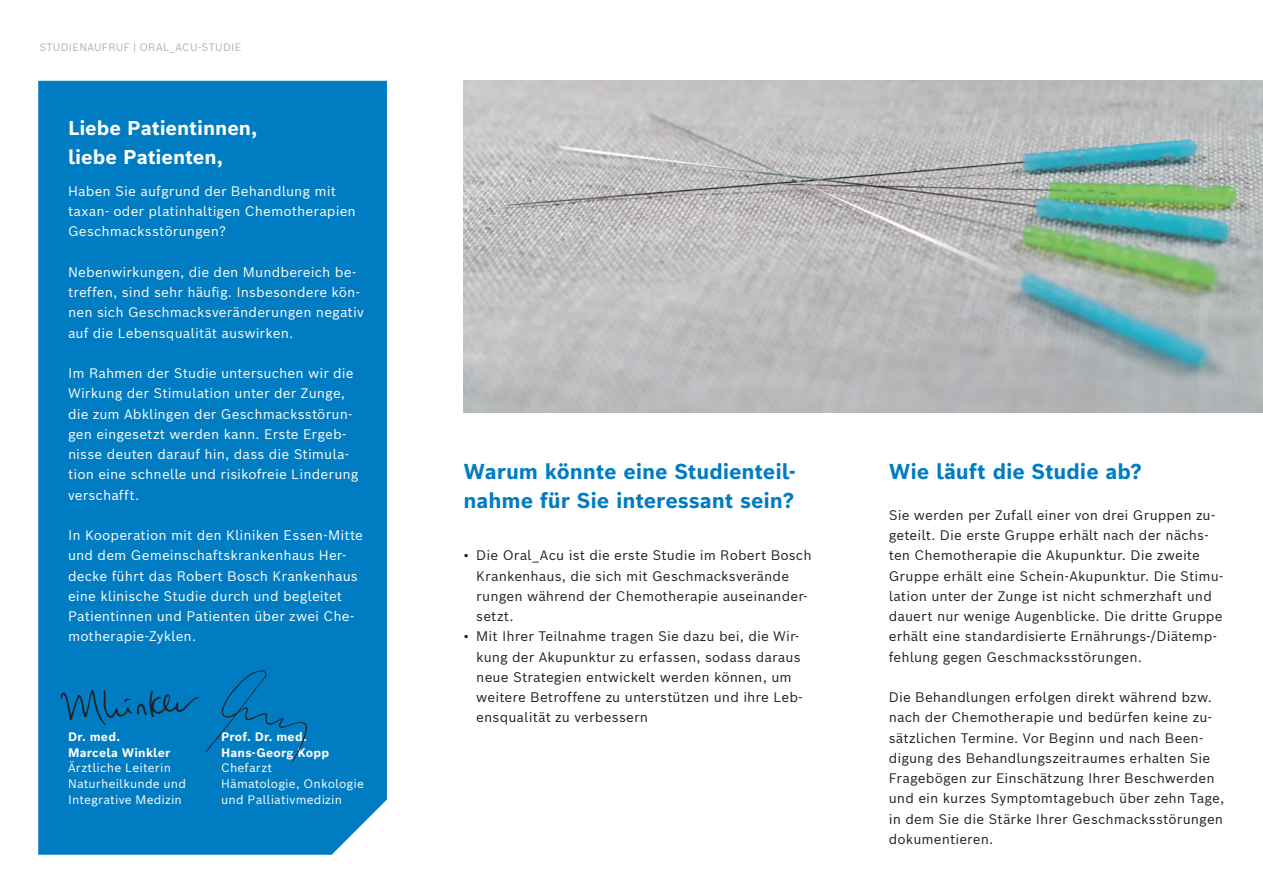
<style>
.page{position:relative;width:1263px;height:893px;background:#fff}
.page>*{position:absolute;margin:0;border:0;box-sizing:border-box;transform-origin:0 0}
.t1{font:700 21px/28.5px "Bosch Sans";letter-spacing:-.005em;color:#007cc2}
.t2{font:700 19.5px/28.5px "Bosch Sans";color:#fff}
.t3{font:13.5px/20.2px "Bosch Sans";letter-spacing:.005em;color:#231f20}
.t4{font:13.5px/20.2px "Bosch Sans";letter-spacing:.005em;color:#fff}
.t5{font:12px/15.8px "Bosch Sans";letter-spacing:.01em;color:#fff}
.t6{font:700 12px/15.8px "Bosch Sans";letter-spacing:.015em;color:#fff}
.t7{font:10.5px "Bosch Sans";letter-spacing:.025em;color:#a3b1bf}
</style>
<div class="page">
<img style="left:463px;top:81px;width:800px;height:331px">
<div style="left:38px;top:81px;width:349px;height:774px;background:#007cc2"></div>
<img style="left:60px;top:689px;width:144px;height:38px">
<div style="left:204px;top:668px;width:106px;height:97px;background:#007cc2"></div>
<p class="t7" style="left:39px;top:38px;width:204px">STUDIENAUFRUF | ORAL_ACU-STUDIE</p>
<h2 class="t2" style="left:68px;top:112px;width:191px">Liebe Patientinnen, liebe Patienten,</h2>
<p class="t4" style="left:68px;top:180px;width:289px">Haben Sie aufgrund der Behandlung mit taxan- oder platinhaltigen Chemotherapien<br>Geschmacksstörungen?</p>
<p class="t4" style="left:68px;top:261px;width:297px">Nebenwirkungen, die den Mundbereich be&shy;treffen, sind sehr häufig. Insbesondere kön&shy;nen sich Geschmacksveränderungen negativ auf die Lebensqualität auswirken.</p>
<p class="t4" style="left:68px;top:362px;width:292px">Im Rahmen der Studie untersuchen wir die Wirkung der Stimulation unter der Zunge, die zum Abklingen der Geschmacksstörun&shy;gen eingesetzt werden kann. Erste Ergeb&shy;nisse deuten darauf hin, dass die Stimula&shy;tion eine schnelle und risikofreie Linderung verschafft.</p>
<p class="t4" style="left:68px;top:524px;width:296px">In Kooperation mit den Kliniken Essen-Mitte und dem Gemeinschaftskrankenhaus Her&shy;decke führt das Robert Bosch Krankenhaus eine klinische Studie durch und begleitet Patientinnen und Patienten über zwei Che&shy;motherapie-Zyklen.</p>
<p class="t6" style="left:68px;top:728px;width:104px">Dr. med.<br>Marcela Winkler</p>
<p class="t5" style="left:68px;top:759px;width:120px">Ärztliche Leiterin<br>Naturheilkunde und<br>Integrative Medizin</p>
<p class="t6" style="left:221px;top:728px;width:109px">Prof. Dr. med.<br>Hans-Georg Kopp</p>
<p class="t5" style="left:221px;top:759px;width:144px">Chefarzt<br>Hämatologie, Onkologie und Palliativmedizin</p>
<h1 class="t1" style="left:463px;top:455px;width:333px">Warum könnte eine Studienteil&shy;nahme für Sie interessant sein?</h1>
<p class="t3" style="left:476px;top:544px;width:337px;text-indent:-13px">• Die Oral_Acu ist die erste Studie im Robert Bosch Krankenhaus, die sich mit Geschmacksverände rungen während der Chemotherapie auseinander&shy;setzt.</p>
<p class="t3" style="left:476px;top:625px;width:328px;text-indent:-13px">• Mit Ihrer Teilnahme tragen Sie dazu bei, die Wir&shy;kung der Akupunktur zu erfassen, sodass daraus neue Strategien entwickelt werden können, um weitere Betroffene zu unterstützen und ihre Leb&shy;ensqualität zu verbessern</p>
<h1 class="t1" style="left:889px;top:455px;width:255px">Wie läuft die Studie ab?</h1>
<p class="t3" style="left:889px;top:504px;width:336px">Sie werden per Zufall einer von drei Gruppen zu&shy;geteilt. Die erste Gruppe erhält nach der nächs&shy;ten Chemotherapie die Akupunktur. Die zweite Gruppe erhält eine Schein-Akupunktur. Die Stimu&shy;lation unter der Zunge ist nicht schmerzhaft und dauert nur wenige Augenblicke. Die dritte Gruppe erhält eine standardisierte Ernährungs-/Diätemp&shy;fehlung gegen Geschmacksstörungen.</p>
<p class="t3" style="left:889px;top:686px;width:337px">Die Behandlungen erfolgen direkt während bzw. nach der Chemotherapie und bedürfen keine zu&shy;sätzlichen Termine. Vor Beginn und nach Been&shy;digung des Behandlungszeitraumes erhalten Sie Fragebögen zur Einschätzung Ihrer Beschwerden und ein kurzes Symptomtagebuch über zehn Tage, in dem Sie die Stärke Ihrer Geschmacksstörungen dokumentieren.</p>
</div>
